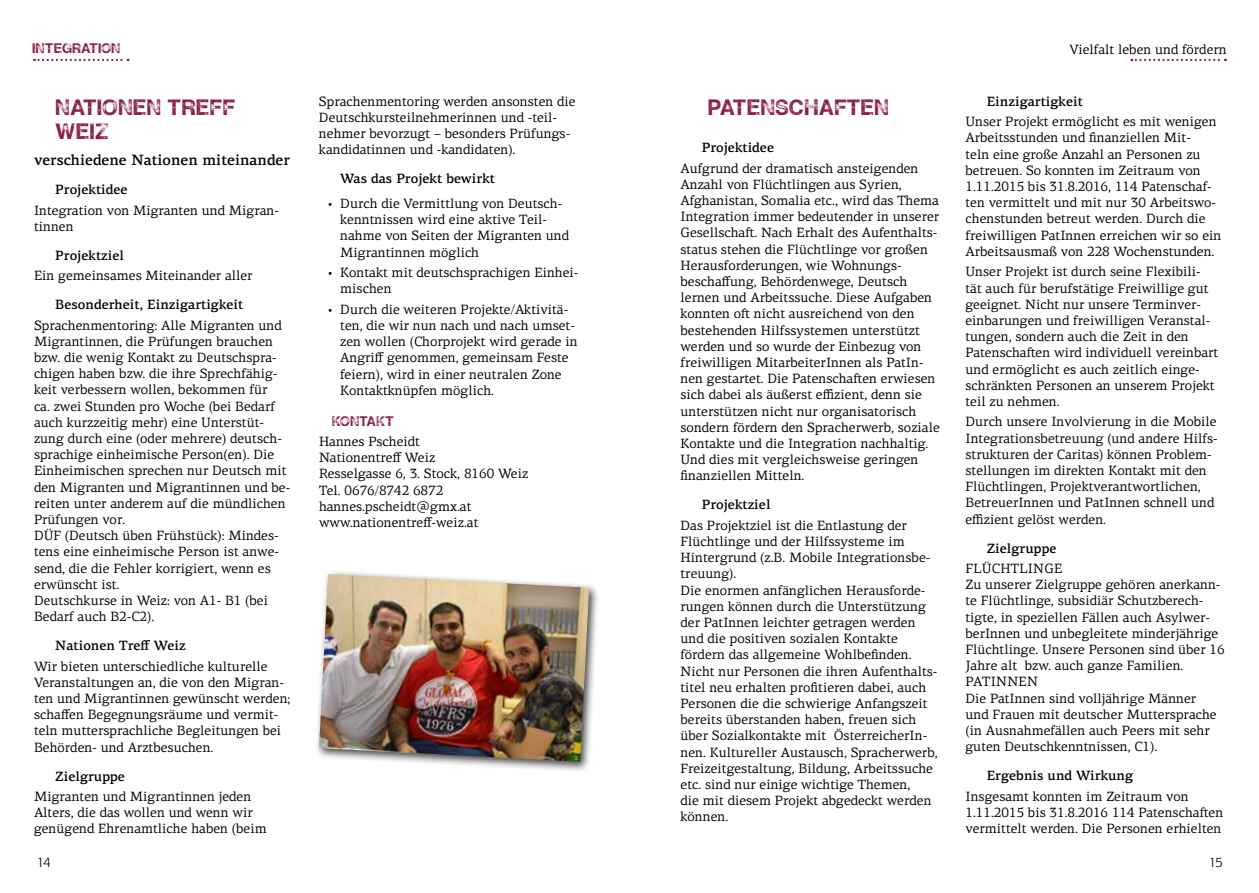
<style>
.page{position:relative;width:1259px;height:893px;background:#fff}
.page>*{position:absolute;margin:0;border:0;box-sizing:border-box;transform-origin:0 0}
.t1{font:24px/24px "Tatatak Second Punch";color:#8a2149}
.t2{font:500 15px "PF Centro Serif Pro";color:#000}
.t3{font:15px "Tatatak Second Punch";color:#8a2149}
.t4{font:13.5px/16.2px "PF Centro Serif Pro";color:#000}
.t5{font:500 13.5px "PF Centro Serif Pro";color:#000}
.t6{font:300 13.5px "Formata BQ";color:#000}
</style>
<div class="page">
<svg style="left:34px;top:59px;width:95px;height:2px"></svg>
<svg style="left:1131px;top:59px;width:95px;height:2px"></svg>
<div style="left:314px;top:569px;width:286px;height:203px;background:#000;opacity:.75"></div>
<img style="left:319px;top:574px;width:270px;height:188px">
<p class="t3" style="left:32px;top:41px;width:90px">INTEGRATION</p>
<p class="t4" style="left:1069px;top:41px;width:159px">Vielfalt leben und fördern</p>
<h1 class="t1" style="left:55px;top:95px;width:168px">NATIONEN TREFF<br>WEIZ</h1>
<p class="t2" style="left:34px;top:151px;width:257px">verschiedene Nationen miteinander</p>
<p class="t5" style="left:55px;top:181px;width:74px">Projektidee</p>
<p class="t4" style="left:34px;top:202px;width:246px">Integration von Migranten und Migran&shy;tinnen</p>
<p class="t5" style="left:55px;top:247px;width:70px">Projektziel</p>
<p class="t4" style="left:34px;top:268px;width:220px">Ein gemeinsames Miteinander aller</p>
<p class="t5" style="left:55px;top:296px;width:190px">Besonderheit, Einzigartigkeit</p>
<p class="t4" style="left:34px;top:317px;width:258px">Sprachenmentoring: Alle Migranten und Migrantinnen, die Prüfungen brauchen bzw. die wenig Kontakt zu Deutschspra&shy;chigen haben bzw. die ihre Sprechfähig&shy;keit verbessern wollen, bekommen für<br>ca. zwei Stunden pro Woche (bei Bedarf auch kurzzeitig mehr) eine Unterstüt&shy;zung durch eine (oder mehrere) deutsch&shy;sprachige einheimische Person(en). Die Einheimischen sprechen nur Deutsch mit den Migranten und Migrantinnen und be&shy;reiten unter anderem auf die mündlichen Prüfungen vor.<br>DÜF (Deutsch üben Frühstück): Mindes&shy;tens eine einheimische Person ist anwe&shy;send, die die Fehler korrigiert, wenn es erwünscht ist.<br>Deutschkurse in Weiz: von A1- B1 (bei Bedarf auch B2-C2).</p>
<p class="t5" style="left:55px;top:637px;width:132px">Nationen Treff Weiz</p>
<p class="t4" style="left:34px;top:658px;width:258px">Wir bieten unterschiedliche kulturelle Veranstaltungen an, die von den Migran&shy;ten und Migrantinnen gewünscht werden; schaffen Begegnungsräume und vermit&shy;teln muttersprachliche Begleitungen bei Behörden- und Arztbesuchen.</p>
<p class="t5" style="left:55px;top:768px;width:71px">Zielgruppe</p>
<p class="t4" style="left:34px;top:788px;width:234px">Migranten und Migrantinnen jeden<br>Alters, die das wollen und wenn wir genügend Ehrenamtliche haben (beim</p>
<p class="t4" style="left:319px;top:93px;width:258px">Sprachenmentoring werden ansonsten die Deutschkursteilnehmerinnen und -teil&shy;nehmer bevorzugt – besonders Prüfungs&shy;kandidatinnen und -kandidaten).</p>
<p class="t5" style="left:340px;top:171px;width:156px">Was das Projekt bewirkt</p>
<p class="t4" style="left:340px;top:195px;width:230px;text-indent:-13px">• Durch die Vermittlung von Deutsch&shy;kenntnissen wird eine aktive Teil&shy;nahme von Seiten der Migranten und<br>Migrantinnen möglich</p>
<p class="t4" style="left:340px;top:264px;width:240px;text-indent:-13px">• Kontakt mit deutschsprachigen Einhei&shy;mischen</p>
<p class="t4" style="left:340px;top:301px;width:239px;text-indent:-13px">• Durch die weiteren Projekte/Aktivitä&shy;ten, die wir nun nach und nach umset&shy;zen wollen (Chorprojekt wird gerade in Angriff genommen, gemeinsam Feste feiern), wird in einer neutralen Zone Kontaktknüpfen möglich.</p>
<p class="t3" style="left:332px;top:413px;width:64px">KONTAKT</p>
<p class="t4" style="left:319px;top:433px;width:211px">Hannes Pscheidt<br>Nationentreff Weiz<br>Resselgasse 6, 3. Stock, 8160 Weiz<br>Tel. 0676/8742 6872 hannes.pscheidt@gmx.at www.nationentreff-weiz.at</p>
<h1 class="t1" style="left:708px;top:95px;width:40px">PATENSC</h1>
<h1 class="t1" style="left:804px;top:95px;width:57px">HAFTEN</h1>
<p class="t5" style="left:702px;top:139px;width:74px">Projektidee</p>
<p class="t4" style="left:680px;top:160px;width:261px">Aufgrund der dramatisch ansteigenden Anzahl von Flüchtlingen aus Syrien, Afghanistan, Somalia etc., wird das Thema Integration immer bedeutender in unserer Gesellschaft. Nach Erhalt des Aufenthalts&shy;status stehen die Flüchtlinge vor großen Herausforderungen, wie Wohnungs&shy;beschaffung, Behördenwege, Deutsch lernen und Arbeitssuche. Diese Aufgaben konnten oft nicht ausreichend von den bestehenden Hilfssystemen unterstützt werden und so wurde der Einbezug von freiwilligen MitarbeiterInnen als PatIn&shy;nen gestartet. Die Patenschaften erwiesen sich dabei als äußerst effizient, denn sie unterstützen nicht nur organisatorisch sondern fördern den Spracherwerb, soziale Kontakte und die Integration nachhaltig.<br>Und dies mit vergleichsweise geringen finanziellen Mitteln.</p>
<p class="t5" style="left:702px;top:496px;width:70px">Projektziel</p>
<p class="t4" style="left:680px;top:517px;width:259px">Das Projektziel ist die Entlastung der Flüchtlinge und der Hilfssysteme im Hintergrund (z.B. Mobile Integrationsbe&shy;treuung).<br>Die enormen anfänglichen Herausforde&shy;rungen können durch die Unterstützung der PatInnen leichter getragen werden und die positiven sozialen Kontakte fördern das allgemeine Wohlbefinden.<br>Nicht nur Personen die ihren Aufenthalts&shy;titel neu erhalten profitieren dabei, auch Personen die die schwierige Anfangszeit bereits überstanden haben, freuen sich über Sozialkontakte mit ÖsterreicherIn&shy;nen. Kultureller Austausch, Spracherwerb, Freizeitgestaltung, Bildung, Arbeitssuche etc. sind nur einige wichtige Themen,<br>die mit diesem Projekt abgedeckt werden können.</p>
<p class="t5" style="left:986px;top:93px;width:98px">Einzigartigkeit</p>
<p class="t4" style="left:965px;top:114px;width:257px">Unser Projekt ermöglicht es mit wenigen Arbeitsstunden und finanziellen Mit-<br>teln eine große Anzahl an Personen zu betreuen. So konnten im Zeitraum von 1.11.2015 bis 31.8.2016, 114 Patenschaf&shy;ten vermittelt und mit nur 30 Arbeitswo&shy;chenstunden betreut werden. Durch die freiwilligen PatInnen erreichen wir so ein Arbeitsausmaß von 228 Wochenstunden.</p>
<p class="t4" style="left:965px;top:264px;width:254px">Unser Projekt ist durch seine Flexibili&shy;tät auch für berufstätige Freiwillige gut geeignet. Nicht nur unsere Terminver&shy;einbarungen und freiwilligen Veranstal&shy;tungen, sondern auch die Zeit in den Patenschaften wird individuell vereinbart und ermöglicht es auch zeitlich einge&shy;schränkten Personen an unserem Projekt teil zu nehmen.</p>
<p class="t4" style="left:965px;top:414px;width:254px">Durch unsere Involvierung in die Mobile Integrationsbetreuung (und andere Hilfs&shy;strukturen der Caritas) können Problem&shy;stellungen im direkten Kontakt mit den Flüchtlingen, Projektverantwortlichen, BetreuerInnen und PatInnen schnell und effizient gelöst werden.</p>
<p class="t5" style="left:986px;top:540px;width:71px">Zielgruppe</p>
<p class="t4" style="left:965px;top:560px;width:261px">Flüchtlinge<br>Zu unserer Zielgruppe gehören anerkann&shy;te Flüchtlinge, subsidiär Schutzberech&shy;tigte, in speziellen Fällen auch Asylwer&shy;berInnen und unbegleitete minderjährige Flüchtlinge. Unsere Personen sind über 16<br>Jahre alt bzw. auch ganze Familien.<br>PatInnen<br>Die PatInnen sind volljährige Männer<br>und Frauen mit deutscher Muttersprache (in Ausnahmefällen auch Peers mit sehr guten Deutschkenntnissen, C1).</p>
<p class="t5" style="left:986px;top:767px;width:148px">Ergebnis und Wirkung</p>
<p class="t4" style="left:965px;top:788px;width:259px">Insgesamt konnten im Zeitraum von<br>1.11.2015 bis 31.8.2016 114 Patenschaften vermittelt werden. Die Personen erhielten</p>
<p class="t6" style="left:37px;top:855px;width:16px">14</p>
<p class="t6" style="left:1208px;top:855px;width:16px">15</p>
</div>
